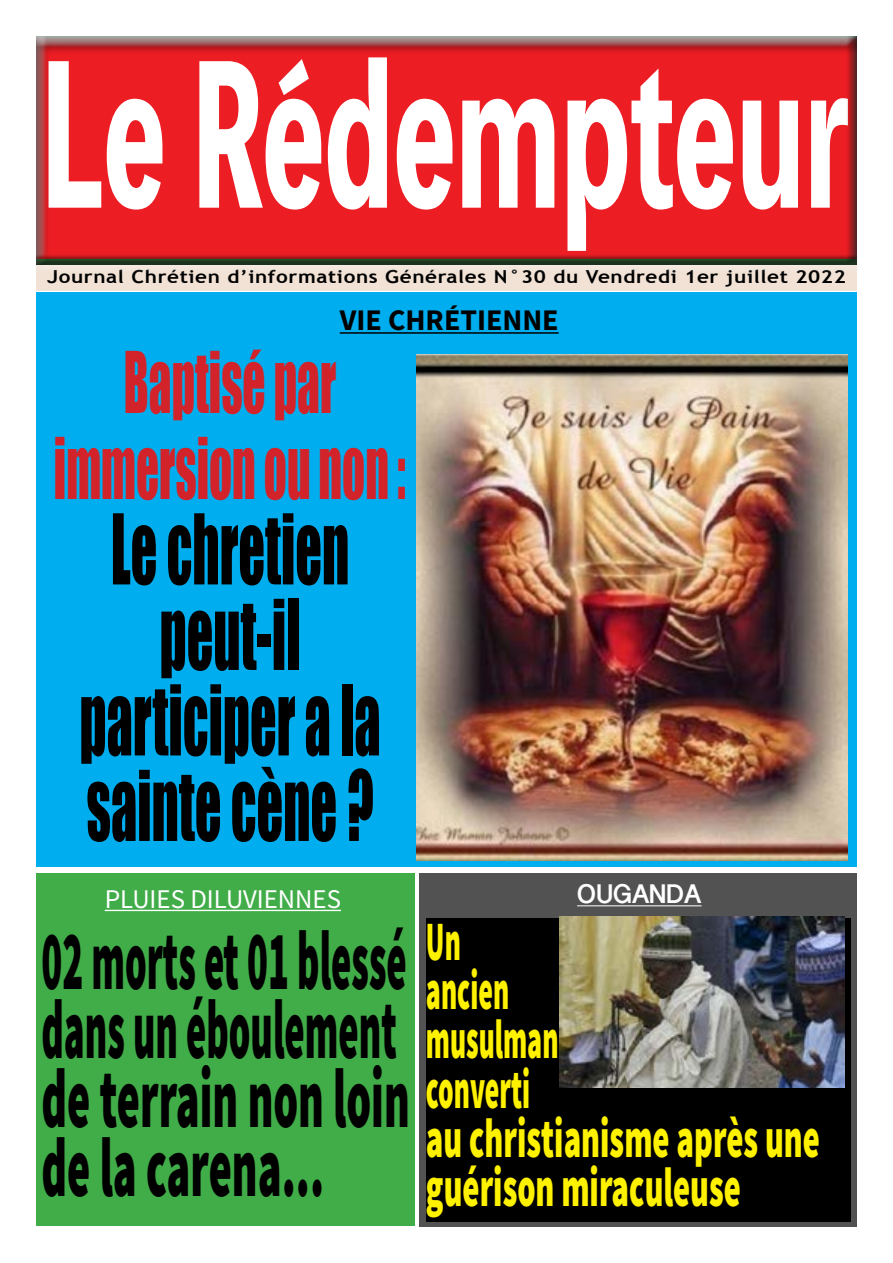
<style>
.page{position:relative;width:893px;height:1263px;background:#fff}
.page>*{position:absolute;margin:0;border:0;box-sizing:border-box;transform-origin:0 0}
.t1{font:800 187.8px "Toppan Bunkyu Midashi Gothic Std N";color:#fff;scale:.58 1}
.t2{font:90px/85.5px "Impact";color:#000;text-align:center;scale:.58 1}
.t3{font:900 84.6px/69px "Source Sans Pro";color:#000;scale:.46 1}
.t4{font:78px/85.5px "Impact";color:#d2232a;text-align:center;scale:.58 1}
.t5{font:900 55.65px/49.3px "Source Sans Pro";color:#fff200;scale:.5 1}
.t6{font:700 30px "Source Sans Pro";color:#000}
.t7{font:27px "Source Sans Pro";color:#fff}
.t8{font:700 27px "Tamil Sangam MN";color:#fff}
.t9{font:700 18px "Trebuchet MS";letter-spacing:.03em;color:#000;scale:1.15 1}
</style>
<div class="page">
<div style="left:36px;top:292px;width:821px;height:575px;background:#00aeef"></div>
<div style="left:36px;top:873px;width:378px;height:352px;background:#41ad49"></div>
<div style="left:36px;top:262px;width:821px;height:28px;background:#f1e2d5"></div>
<hr style="left:105px;top:910px;width:236px;height:1px;background:#fff">
<div style="left:419px;top:873px;width:438px;height:354px;background:#525252"></div>
<hr style="left:577px;top:905px;width:125px;height:1px;background:#fff">
<div style="left:26px;top:26px;width:840px;height:248px;background:#f2e5da"></div>
<div style="left:25px;top:25px;width:841px;height:241px;background:#fff"></div>
<div style="left:30px;top:29px;width:838px;height:237px;background:#000;opacity:.75"></div>
<div style="left:426px;top:918px;width:424px;height:303px;background:#000"></div>
<img style="left:416px;top:355px;width:431px;height:505px">
<hr style="left:340px;top:332px;width:219px;height:2px;background:#000">
<img style="left:560px;top:917px;width:284px;height:170px">
<h1 class="t1" style="left:40px;top:-8px;width:1395px">Le Rédempteur</h1>
<p class="t9" style="left:47px;top:265px;width:696px">Journal Chrétien d’informations Générales N°30 du Vendredi 1er juillet 2022</p>
<h3 class="t6" style="left:340px;top:301px;width:220px">VIE CHRÉTIENNE</h3>
<h3 class="t4" style="left:54px;top:338px;width:609px">Baptisé par immersion ou non :</h3>
<h2 class="t2" style="left:79px;top:504px;width:521px">Le chretien peut-il participer a la sainte cène ?</h2>
<h3 class="t7" style="left:105px;top:882px;width:238px">PLUIES DILUVIENNES</h3>
<h3 class="t8" style="left:577px;top:881px;width:126px">OUGANDA</h3>
<h3 class="t3" style="left:41px;top:930px;width:802px">02 morts et 01 blessé dans un éboulement de terrain non loin de la carena...</h3>
<h3 class="t5" style="left:426px;top:919px;width:789px">Un<br>ancien<br>musulman<br>converti<br>au christianisme après une guérison miraculeuse</h3>
</div>
